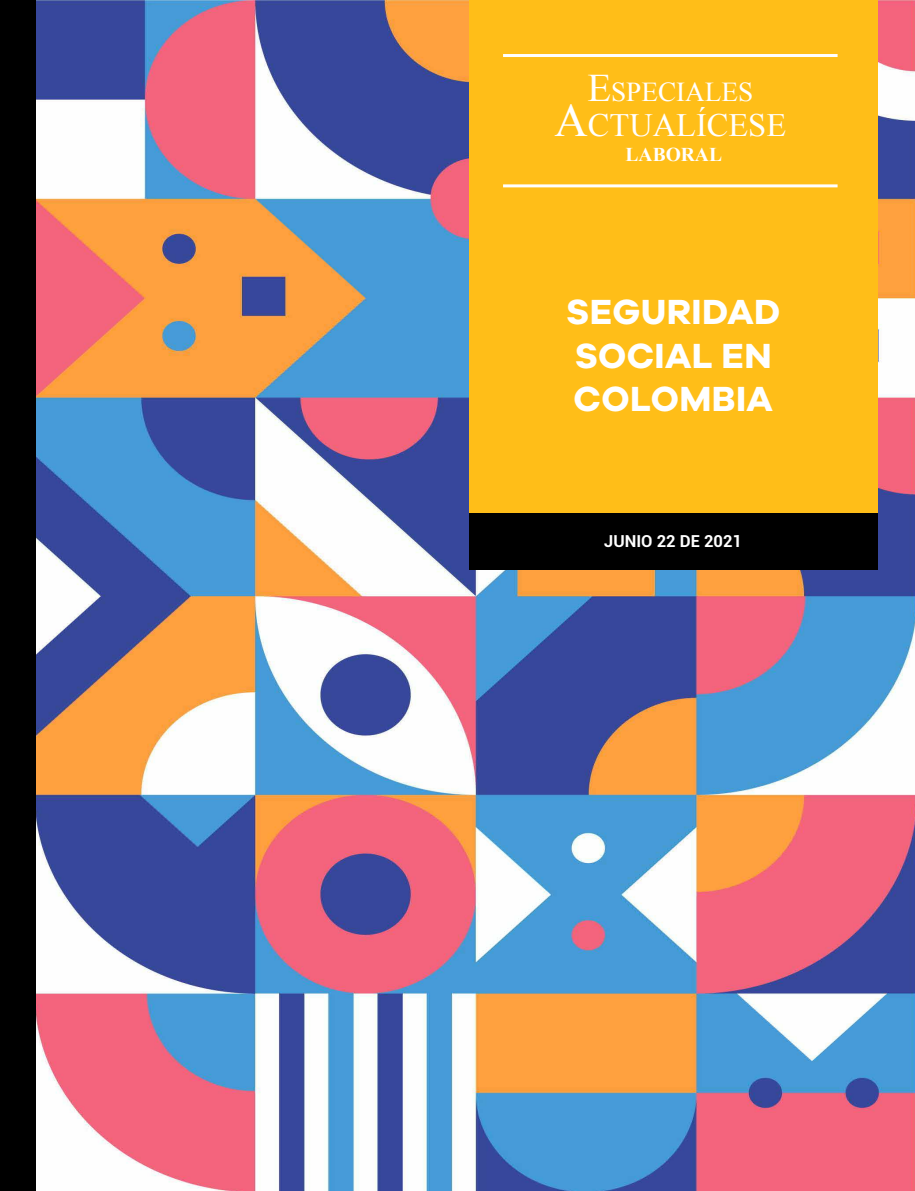
<style>
.page{position:relative;width:915px;height:1191px;background:#fff}
.page>*{position:absolute;margin:0;border:0;box-sizing:border-box;transform-origin:0 0}
.t1{font:700 36px/43.2px "Galyon";letter-spacing:.01em;color:#fff}
.t2{font:32.55px "Times New Roman";color:#fff}
.t3{font:27.3px "Times New Roman";color:#fff}
.t4{font:700 19.5px "Times New Roman";color:#fff}
.t5{font:700 16.5px "Roboto";color:#fff}
.s1{font-size:39px}
.s2{font-size:46.5px}
</style>
<div class="page">
<img style="left:36px;top:0;width:878px;height:1191px">
<div style="left:468px;top:0;width:409px;height:513px;background:#ffbe18"></div>
<hr style="left:503px;top:54px;width:334px;height:3px;background:#fff">
<hr style="left:503px;top:184px;width:334px;height:3px;background:#fff">
<div style="left:468px;top:513px;width:409px;height:57px;background:#000"></div>
<div style="left:0;top:0;width:36px;height:1191px;background:#000"></div>
<p class="t3" style="left:587px;top:74px;width:167px"><span class="s1">E</span>SPECIALES</p>
<p class="t2" style="left:554px;top:103px;width:232px"><span class="s2">A</span>CTUALÍCESE</p>
<p class="t4" style="left:625px;top:141px;width:98px">LABORAL</p>
<p class="t1" style="left:566px;top:289px;width:216px">SEGURIDAD<br>SOCIAL EN<br>COLOMBIA</p>
<p class="t5" style="left:604px;top:529px;width:139px">JUNIO 22 DE 2021</p>
</div>
